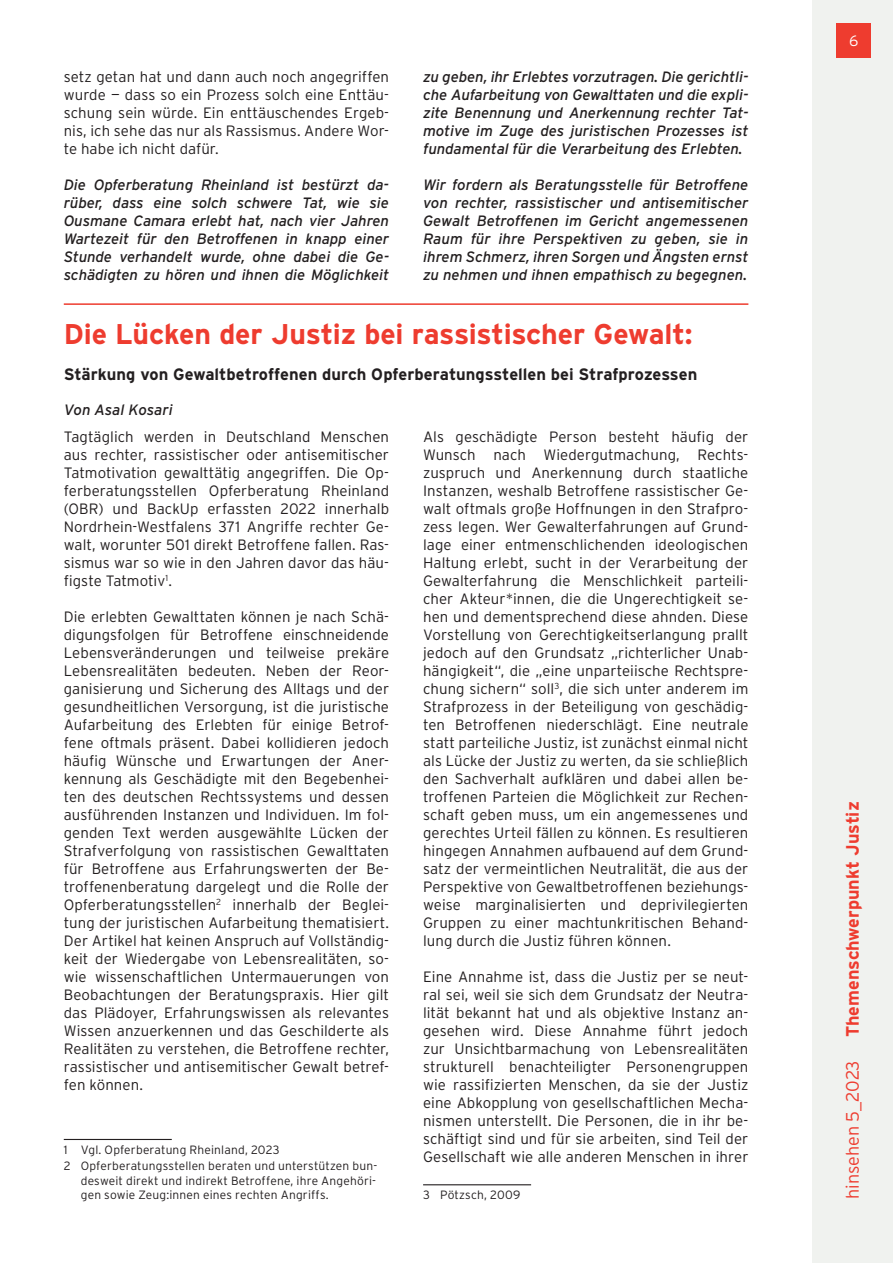
<style>
.page{position:relative;width:893px;height:1263px;background:#fff}
.page>*{position:absolute;margin:0;border:0;box-sizing:border-box;transform-origin:0 0}
.t1{font:700 28.5px "Interstate";letter-spacing:-.01em;color:#ee3c2f}
.t2{font:700 18px "Interstate";color:#ee3c2f}
.t3{font:300 18px "Interstate";color:#ee3c2f}
.t4{font:700 16.5px "Interstate";letter-spacing:-.005em;color:#231f20}
.t5{font:300 15px/18px "Interstate";letter-spacing:.005em;color:#231f20;text-align:justify}
.t6{font:italic 15px/18px "Interstate";letter-spacing:-.005em;color:#231f20;text-align:justify}
.t7{font:300 15px "Interstate";color:#fff}
.t8{font:300 12px/16.5px "Interstate";letter-spacing:.015em;color:#231f20}
</style>
<div class="page">
<div style="left:812px;top:0;width:81px;height:1263px;background:#f0f2ef"></div>
<div style="left:837px;top:23px;width:34px;height:34px;background:#ee3c2f"></div>
<hr style="left:64px;top:303px;width:684px;height:2px;background:#ee3c2f">
<hr style="left:64px;top:1139px;width:108px;height:1px;background:#231f20">
<hr style="left:423px;top:1184px;width:108px;height:1px;background:#231f20">
<p class="t5" style="left:64px;top:68px;width:327px">setz getan hat und dann auch noch angegriffen wurde — dass so ein Prozess solch eine Enttäu&shy;schung sein würde. Ein enttäuschendes Ergeb&shy;nis, ich sehe das nur als Rassismus. Andere Wor&shy;te habe ich nicht dafür.</p>
<p class="t6" style="left:64px;top:176px;width:327px">Die Opferberatung Rheinland ist bestürzt da&shy;rüber, dass eine solch schwere Tat, wie sie Ousmane Camara erlebt hat, nach vier Jahren Wartezeit für den Betroffenen in knapp einer Stunde verhandelt wurde, ohne dabei die Ge&shy;schädigten zu hören und ihnen die Möglichkeit</p>
<p class="t6" style="left:423px;top:68px;width:327px">zu geben, ihr Erlebtes vorzutragen. Die gerichtli&shy;che Aufarbeitung von Gewalttaten und die expli&shy;zite Benennung und Anerkennung rechter Tat&shy;motive im Zuge des juristischen Prozesses ist fundamental für die Verarbeitung des Erlebten.</p>
<p class="t6" style="left:423px;top:176px;width:327px">Wir fordern als Beratungsstelle für Betroffene von rechter, rassistischer und antisemitischer Gewalt Betroffenen im Gericht angemessenen Raum für ihre Perspektiven zu geben, sie in ihrem Schmerz, ihren Sorgen und Ängsten ernst zu nehmen und ihnen empathisch zu begegnen.</p>
<h1 class="t1" style="left:64px;top:318px;width:630px">Die Lücken der Justiz bei rassistischer Gewalt:</h1>
<p class="t4" style="left:64px;top:365px;width:635px">Stärkung von Gewaltbetroffenen durch Opferberatungsstellen bei Strafprozessen</p>
<p class="t6" style="left:64px;top:401px;width:110px">Von Asal Kosari</p>
<p class="t5" style="left:64px;top:428px;width:327px">Tagtäglich werden in Deutschland Menschen aus rechter, rassistischer oder antisemitischer Tatmotivation gewalttätig angegriffen. Die Op&shy;ferberatungsstellen Opferberatung Rheinland (OBR) und BackUp erfassten 2022 innerhalb Nordrhein-Westfalens 371 Angriffe rechter Ge&shy;walt, worunter 501 direkt Betroffene fallen. Ras&shy;sismus war so wie in den Jahren davor das häu&shy;figste Tatmotiv<sup>1</sup>.</p>
<p class="t5" style="left:64px;top:608px;width:327px">Die erlebten Gewalttaten können je nach Schä&shy;digungsfolgen für Betroffene einschneidende Lebensveränderungen und teilweise prekäre Lebensrealitäten bedeuten. Neben der Reor&shy;ganisierung und Sicherung des Alltags und der gesundheitlichen Versorgung, ist die juristische Aufarbeitung des Erlebten für einige Betrof&shy;fene oftmals präsent. Dabei kollidieren jedoch häufig Wünsche und Erwartungen der Aner&shy;kennung als Geschädigte mit den Begebenhei&shy;ten des deutschen Rechtssystems und dessen ausführenden Instanzen und Individuen. Im fol&shy;genden Text werden ausgewählte Lücken der Strafverfolgung von rassistischen Gewalttaten für Betroffene aus Erfahrungswerten der Be&shy;troffenenberatung dargelegt und die Rolle der Opferberatungsstellen<sup>2</sup> innerhalb der Beglei&shy;tung der juristischen Aufarbeitung thematisiert.<br>Der Artikel hat keinen Anspruch auf Vollständig&shy;keit der Wiedergabe von Lebensrealitäten, so&shy;wie wissenschaftlichen Untermauerungen von Beobachtungen der Beratungspraxis. Hier gilt das Plädoyer, Erfahrungswissen als relevantes Wissen anzuerkennen und das Geschilderte als Realitäten zu verstehen, die Betroffene rechter, rassistischer und antisemitischer Gewalt betref&shy;fen können.</p>
<p class="t5" style="left:423px;top:428px;width:327px">Als geschädigte Person besteht häufig der Wunsch nach Wiedergutmachung, Rechts&shy;zuspruch und Anerkennung durch staatliche Instanzen, weshalb Betroffene rassistischer Ge&shy;walt oftmals große Hoffnungen in den Strafpro&shy;zess legen. Wer Gewalterfahrungen auf Grund&shy;lage einer entmenschlichenden ideologischen Haltung erlebt, sucht in der Verarbeitung der Gewalterfahrung die Menschlichkeit parteili&shy;cher Akteur*innen, die die Ungerechtigkeit se&shy;hen und dementsprechend diese ahnden. Diese Vorstellung von Gerechtigkeitserlangung prallt jedoch auf den Grundsatz „richterlicher Unab&shy;hängigkeit“, die „eine unparteiische Rechtspre&shy;chung sichern“ soll<sup>3</sup>, die sich unter anderem im Strafprozess in der Beteiligung von geschädig&shy;ten Betroffenen niederschlägt. Eine neutrale statt parteiliche Justiz, ist zunächst einmal nicht als Lücke der Justiz zu werten, da sie schließlich den Sachverhalt aufklären und dabei allen be&shy;troffenen Parteien die Möglichkeit zur Rechen&shy;schaft geben muss, um ein angemessenes und gerechtes Urteil fällen zu können. Es resultieren hingegen Annahmen aufbauend auf dem Grund&shy;satz der vermeintlichen Neutralität, die aus der Perspektive von Gewaltbetroffenen beziehungs&shy;weise marginalisierten und deprivilegierten Gruppen zu einer machtunkritischen Behand&shy;lung durch die Justiz führen können.</p>
<p class="t5" style="left:423px;top:968px;width:327px">Eine Annahme ist, dass die Justiz per se neut&shy;ral sei, weil sie sich dem Grundsatz der Neutra&shy;lität bekannt hat und als objektive Instanz an&shy;gesehen wird. Diese Annahme führt jedoch zur Unsichtbarmachung von Lebensrealitäten strukturell benachteiligter Personengruppen wie rassifizierten Menschen, da sie der Justiz eine Abkopplung von gesellschaftlichen Mecha&shy;nismen unterstellt. Die Personen, die in ihr be&shy;schäftigt sind und für sie arbeiten, sind Teil der Gesellschaft wie alle anderen Menschen in ihrer</p>
<p class="t8" style="left:423px;top:1186px;width:99px">3 Pötzsch, 2009</p>
<p class="t8" style="left:64px;top:1141px;width:315px">1 Vgl. Opferberatung Rheinland, 2023<br>2 Opferberatungsstellen beraten und unterstützen bun-</p>
<p class="t8" style="left:81px;top:1173px;width:297px;line-height:14.4px">desweit direkt und indirekt Betroffene, ihre Angehöri&shy;gen sowie Zeug:innen eines rechten Angriffs.</p>
<p class="t7" style="left:849px;top:33px;width:11px">6</p>
<p class="t2" style="left:842px;top:1037px;width:237px;rotate:-90deg">Themenschwerpunkt Justiz</p>
<p class="t3" style="left:842px;top:1199px;width:140px;rotate:-90deg">hinsehen 5_2023</p>
</div>
